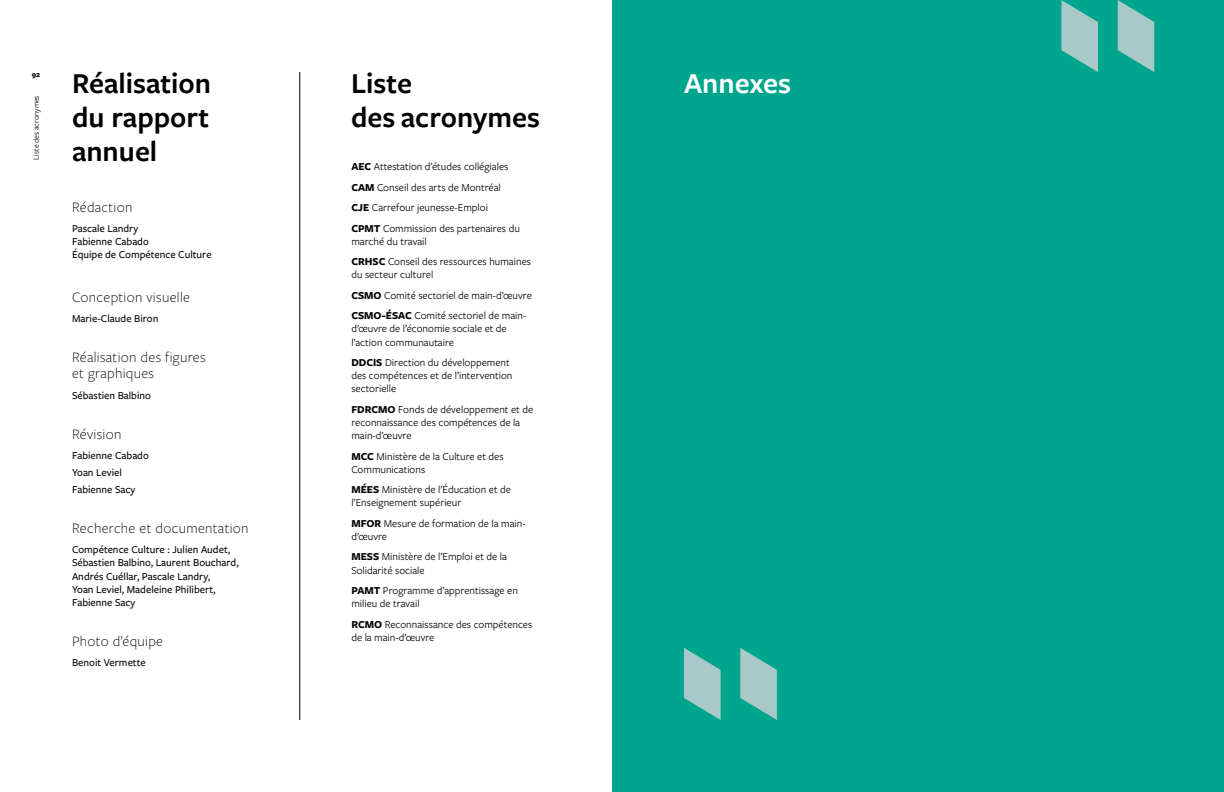
<style>
.page{position:relative;width:1224px;height:792px;background:#fff}
.page>*{position:absolute;margin:0;border:0;box-sizing:border-box;transform-origin:0 0}
.t1{font:600 30px/34px "Freight Sans Pro";color:#000}
.t2{font:600 30px "Freight Sans Pro";color:#fff}
.t3{font:300 15px/16px "Freight Sans Pro";letter-spacing:.02em;color:#000}
.t4{font:11px/13.2px "Freight Sans Pro";color:#000}
.t5{font:500 11px/13.2px "Freight Sans Pro";color:#000}
.t6{font:8px "Freight Sans Pro";color:#000}
.t7{font:700 8px "Freight Sans Pro";color:#000}
.s1{font-weight:700}
</style>
<div class="page">
<div style="left:612px;top:0;width:612px;height:792px;background:#00a58d"></div>
<hr style="left:300px;top:72px;width:1px;height:648px;background:#000">
<svg style="left:1118px;top:0;width:36px;height:72px"></svg>
<svg style="left:740px;top:648px;width:37px;height:72px"></svg>
<svg style="left:1061px;top:0;width:37px;height:72px"></svg>
<svg style="left:684px;top:648px;width:37px;height:72px"></svg>
<p class="t7" style="left:32px;top:69px;width:10px">92</p>
<p class="t6" style="left:31px;top:160px;width:66px;rotate:-90deg">Liste des acronymes</p>
<h1 class="t1" style="left:72px;top:65px;width:141px;text-align:justify">Réalisation du rapport annuel</h1>
<h1 class="t2" style="left:684px;top:63px;width:109px">Annexes</h1>
<h1 class="t1" style="left:351px;top:65px;width:190px">Liste<br>des acronymes</h1>
<p class="t4" style="left:351px;top:156px;width:170px;line-height:20.4px"><span class="s1">AEC</span> Attestation d’études collégiales <span class="s1">CAM</span> Conseil des arts de Montréal <span class="s1">CJE</span> Carrefour jeunesse-Emploi <span class="s1">CPMT</span> Commission des partenaires du</p>
<p class="t4" style="left:351px;top:231px;width:181px;line-height:20.4px">marché du travail<br><span class="s1">CRHSC</span> Conseil des ressources humaines</p>
<p class="t4" style="left:351px;top:264px;width:182px;line-height:20.4px">du secteur culturel<br><span class="s1">CSMO</span> Comité sectoriel de main-d’œuvre<br><span class="s1">CSMO-ÉSAC</span> Comité sectoriel de main-</p>
<p class="t4" style="left:351px;top:322px;width:157px">d’œuvre de l’économie sociale et de l’action communautaire</p>
<p class="t4" style="left:351px;top:355px;width:163px"><span class="s1">DDCIS</span> Direction du développement des compétences et de l’intervention sectorielle</p>
<p class="t4" style="left:351px;top:402px;width:183px"><span class="s1">FDRCMO</span> Fonds de développement et de reconnaissance des compétences de la main-d’œuvre</p>
<p class="t4" style="left:351px;top:449px;width:154px"><span class="s1">MCC</span> Ministère de la Culture et des<br>Communications</p>
<p class="t4" style="left:351px;top:483px;width:161px"><span class="s1">MÉES</span> Ministère de l’Éducation et de l’Enseignement supérieur</p>
<p class="t4" style="left:351px;top:516px;width:176px"><span class="s1">MFOR</span> Mesure de formation de la main&shy;d’œuvre</p>
<p class="t4" style="left:351px;top:550px;width:157px"><span class="s1">MESS</span> Ministère de l’Emploi et de la<br>Solidarité sociale</p>
<p class="t4" style="left:351px;top:583px;width:168px"><span class="s1">PAMT</span> Programme d’apprentissage en milieu de travail</p>
<p class="t4" style="left:351px;top:617px;width:183px"><span class="s1">RCMO</span> Reconnaissance des compétences de la main-d’œuvre</p>
<h2 class="t3" style="left:72px;top:198px;width:62px">Rédaction</h2>
<p class="t5" style="left:72px;top:221px;width:141px">Pascale Landry<br>Fabienne Cabado<br>Équipe de Compétence Culture</p>
<h2 class="t3" style="left:72px;top:289px;width:120px">Conception visuelle</h2>
<p class="t5" style="left:72px;top:312px;width:88px">Marie-Claude Biron</p>
<h2 class="t3" style="left:72px;top:349px;width:135px">Réalisation des figures et graphiques</h2>
<p class="t5" style="left:72px;top:388px;width:81px">Sébastien Balbino</p>
<h2 class="t3" style="left:72px;top:425px;width:51px">Révision</h2>
<p class="t5" style="left:72px;top:447px;width:78px;line-height:16.8px">Fabienne Cabado<br>Yoan Leviel<br>Fabienne Sacy</p>
<h2 class="t3" style="left:72px;top:519px;width:178px">Recherche et documentation</h2>
<p class="t5" style="left:72px;top:543px;width:168px">Compétence Culture : Julien Audet,<br>Sébastien Balbino, Laurent Bouchard,<br>Andrés Cuéllar, Pascale Landry,<br>Yoan Leviel, Madeleine Philibert,<br>Fabienne Sacy</p>
<h2 class="t3" style="left:72px;top:633px;width:93px">Photo d’équipe</h2>
<p class="t5" style="left:72px;top:656px;width:75px">Benoit Vermette</p>
</div>
